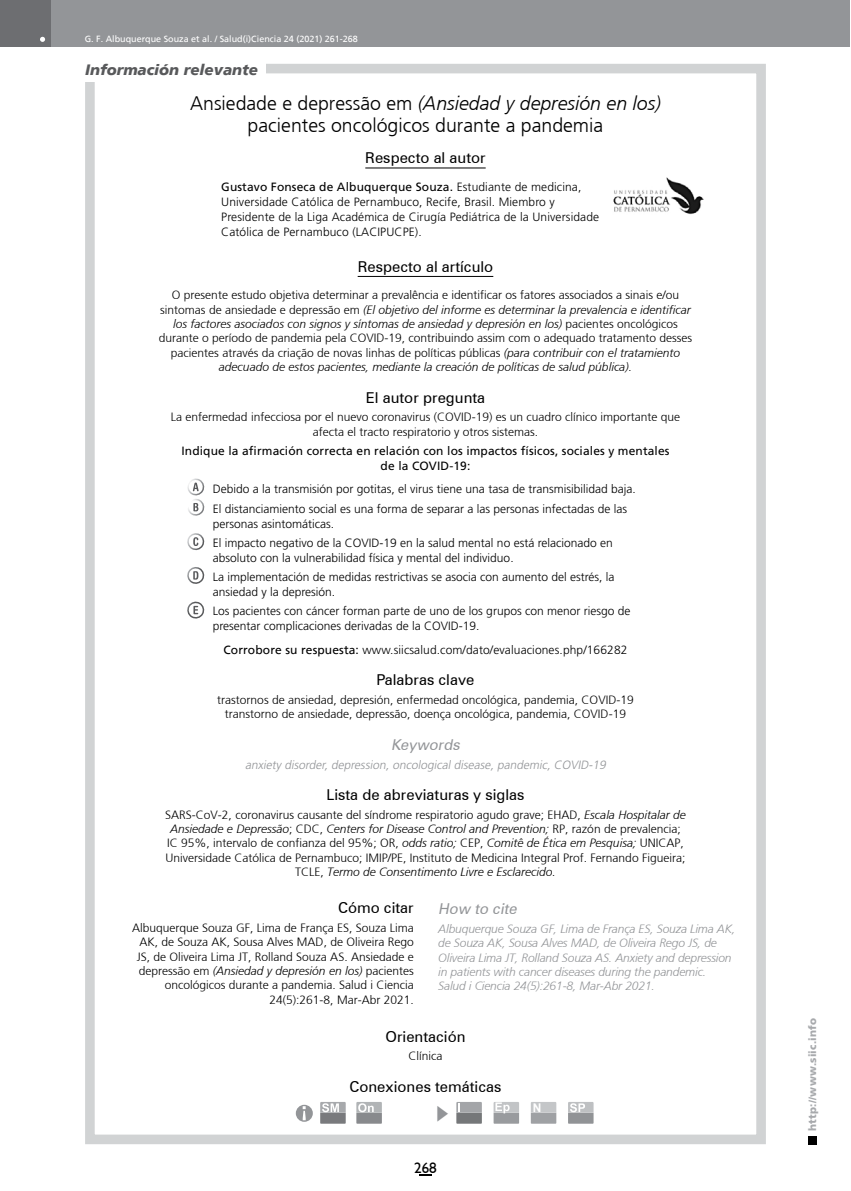
<style>
.page{position:relative;width:851px;height:1191px;background:#fff}
.page>*{position:absolute;margin:0;border:0;box-sizing:border-box;transform-origin:0 0}
.t1{font:300 19.5px/22.5px "Frutiger";color:#000;text-align:center}
.t2{font:16.5px "Koz Min Pr 6 N";color:#939598}
.t3{font:15px "Zurich BT";color:#000}
.t4{font:italic 900 15px "Frutiger";color:#58595b}
.t5{font:italic 15px "Zurich BT";color:#939598}
.t6{font:15px "Humanist 521 BT";color:#000}
.t7{font:300 12px/14.4px "Frutiger";color:#000;text-align:center}
.t8{font:300 12px/19.2px "Frutiger LT Std";color:#000}
.t9{font:italic 300 12px/14.4px "Frutiger";letter-spacing:-.01em;color:#939598}
.t10{font:12px/15px "Frutiger LT Std";letter-spacing:.01em;color:#000;text-align:center}
.t11{font:italic 300 12px "Frutiger LT Std";color:#939598}
.t12{font:700 12px "Arial";color:#fff}
.t13{font:900 10.5px "Frutiger";letter-spacing:.015em;color:#a7a9ac}
.t14{font:9px "Frutiger";color:#fff}
.s1{font-style:italic}
.s2{font-weight:400}
.s3{font-family:"Frutiger";font-weight:400}
</style>
<div class="page">
<div style="left:808px;top:1135px;width:8px;height:9px;background:#000"></div>
<svg style="left:419px;top:1174px;width:12px;height:2px"></svg>
<div style="left:51px;top:0;width:798px;height:47px;background:#939598"></div>
<div style="left:0;top:0;width:51px;height:47px;background:#6d6e71"></div>
<svg style="left:40px;top:36px;width:6px;height:6px"></svg>
<div style="left:85px;top:64px;width:680px;height:1080px;border:10px solid #d1d3d4"></div>
<div style="left:80px;top:62px;width:186px;height:20px;background:#fff"></div>
<div style="left:296px;top:1104px;width:17px;height:17px;background:#939598;border-radius:50%"></div>
<svg style="left:302px;top:1106px;width:3px;height:14px"></svg>
<svg style="left:187px;top:601px;width:18px;height:18px"></svg>
<svg style="left:187px;top:533px;width:18px;height:18px"></svg>
<svg style="left:187px;top:478px;width:18px;height:38px"></svg>
<svg style="left:187px;top:567px;width:18px;height:17px"></svg>
<hr style="left:365px;top:167px;width:120px;height:1px;background:#000">
<hr style="left:357px;top:276px;width:136px;height:1px;background:#000">
<svg style="left:493px;top:1102px;width:26px;height:21px"></svg>
<svg style="left:568px;top:1102px;width:25px;height:21px"></svg>
<svg style="left:530px;top:1102px;width:26px;height:21px"></svg>
<svg style="left:320px;top:1102px;width:25px;height:21px"></svg>
<svg style="left:356px;top:1102px;width:26px;height:21px"></svg>
<svg style="left:456px;top:1102px;width:26px;height:21px"></svg>
<img style="left:613px;top:177px;width:91px;height:38px">
<p class="t14" style="left:85px;top:34px;width:275px">G. F. Albuquerque Souza et al. / Salud(i)Ciencia 24 (2021) 261-268</p>
<p class="t4" style="left:85px;top:61px;width:174px">Información relevante</p>
<h1 class="t1" style="left:190px;top:91px;width:472px">Ansiedade e depressão em <span class="s1">(Ansiedad y depresión en los) </span>pacientes oncológicos durante a pandemia</h1>
<p class="t3" style="left:365px;top:149px;width:122px">Respecto al autor</p>
<p class="t8" style="left:221px;top:180px;width:379px;line-height:15px"><span class="s2">Gustavo Fonseca de Albuquerque Souza.</span> Estudiante de medicina, Universidade Católica de Pernambuco, Recife, Brasil. Miembro y Presidente de la Liga Académica de Cirugía Pediátrica de la Universidade Católica de Pernambuco (LACIPUCPE).</p>
<p class="t3" style="left:357px;top:257px;width:137px">Respecto al artículo</p>
<p class="t7" style="left:159px;top:288px;width:534px">O presente estudo objetiva determinar a prevalência e identificar os fatores associados a sinais e/ou sintomas de ansiedade e depressão em <span class="s1">(El objetivo del informe es determinar la prevalencia e identificar los factores asociados con signos y síntomas de ansiedad y depresión en los)</span> pacientes oncológicos durante o período de pandemia pela COVID-19, contribuindo assim com o adequado tratamento desses pacientes através da criação de novas linhas de políticas públicas <span class="s1">(para contribuir con el tratamiento adecuado de estos pacientes, mediante la creación de políticas de salud pública).</span></p>
<p class="t3" style="left:366px;top:388px;width:121px">El autor pregunta</p>
<p class="t7" style="left:171px;top:410px;width:510px">La enfermedad infecciosa por el nuevo coronavirus (COVID-19) es un cuadro clínico importante que afecta el tracto respiratorio y otros sistemas.</p>
<p class="t10" style="left:181px;top:443px;width:489px">Indique la afirmación correcta en relación con los impactos físicos, sociales y mentales de la COVID-19:</p>
<p class="t8" style="left:213px;top:480px;width:424px">Debido a la transmisión por gotitas, el virus tiene una tasa de transmisibilidad baja.<br>El distanciamiento social es una forma de separar a las personas infectadas de las</p>
<p class="t8" style="left:213px;top:514px;width:401px">personas asintomáticas.<br>El impacto negativo de la COVID-19 en la salud mental no está relacionado en</p>
<p class="t8" style="left:213px;top:548px;width:403px">absoluto con la vulnerabilidad física y mental del individuo.<br>La implementación de medidas restrictivas se asocia con aumento del estrés, la</p>
<p class="t8" style="left:213px;top:582px;width:419px">ansiedad y la depresión.<br>Los pacientes con cáncer forman parte de uno de los grupos con menor riesgo de</p>
<p class="t8" style="left:223px;top:614px;width:405px;line-height:23.5px;text-indent:-11px">presentar complicaciones derivadas de la COVID-19.<br><span class="s3">Corrobore su respuesta:</span> www.siicsalud.com/dato/evaluaciones.php/166282</p>
<p class="t3" style="left:376px;top:671px;width:99px">Palabras clave</p>
<p class="t7" style="left:217px;top:692px;width:418px">trastornos de ansiedad, depresión, enfermedad oncológica, pandemia, COVID-19 transtorno de ansiedade, depressão, doença oncológica, pandemia, COVID-19</p>
<p class="t5" style="left:391px;top:735px;width:73px">Keywords</p>
<p class="t11" style="left:245px;top:757px;width:364px">anxiety disorder, depression, oncological disease, pandemic, COVID-19</p>
<p class="t3" style="left:326px;top:785px;width:200px">Lista de abreviaturas y siglas</p>
<p class="t7" style="left:165px;top:807px;width:522px">SARS-CoV-2, coronavirus causante del síndrome respiratorio agudo grave; EHAD, <span class="s1">Escala Hospitalar de Ansiedade e Depressão</span>; CDC, <span class="s1">Centers for Disease Control and Prevention;</span> RP, razón de prevalencia; IC 95%, intervalo de confianza del 95%; OR, <span class="s1">odds ratio;</span> CEP, <span class="s1">Comitê de Ética em Pesquisa;</span> UNICAP, Universidade Católica de Pernambuco; IMIP/PE, Instituto de Medicina Integral Prof. Fernando Figueira; TCLE, <span class="s1">Termo de Consentimento Livre e Esclarecido.</span></p>
<p class="t3" style="left:338px;top:898px;width:77px">Cómo citar</p>
<p class="t7" style="left:132px;top:920px;width:283px;text-align:right">Albuquerque Souza GF, Lima de França ES, Souza Lima AK, de Souza AK, Sousa Alves MAD, de Oliveira Rego JS, de Oliveira Lima JT, Rolland Souza AS. Ansiedade e depressão em <span class="s1">(Ansiedad y depresión en los)</span> pacientes oncológicos durante a pandemia. Salud i Ciencia 24(5):261-8, Mar-Abr 2021.</p>
<p class="t5" style="left:438px;top:899px;width:83px">How to cite</p>
<p class="t9" style="left:438px;top:921px;width:298px">Albuquerque Souza GF, Lima de França ES, Souza Lima AK, de Souza AK, Sousa Alves MAD, de Oliveira Rego JS, de Oliveira Lima JT, Rolland Souza AS. Anxiety and depression in patients with cancer diseases during the pandemic.<br>Salud i Ciencia 24(5):261-8, Mar-Abr 2021.</p>
<p class="t3" style="left:385px;top:1027px;width:82px">Orientación</p>
<p class="t7" style="left:408px;top:1049px;width:35px">Clínica</p>
<p class="t3" style="left:349px;top:1077px;width:153px">Conexiones temáticas</p>
<h2 class="t2" style="left:433px;top:1105px;width:18px">▶</h2>
<p class="t6" style="left:414px;top:1158px;width:24px">268</p>
<p class="t12" style="left:532px;top:1099px;width:10px">N</p>
<p class="t13" style="left:806px;top:1130px;width:114px;rotate:-90deg">http://www.siic.info</p>
</div>
